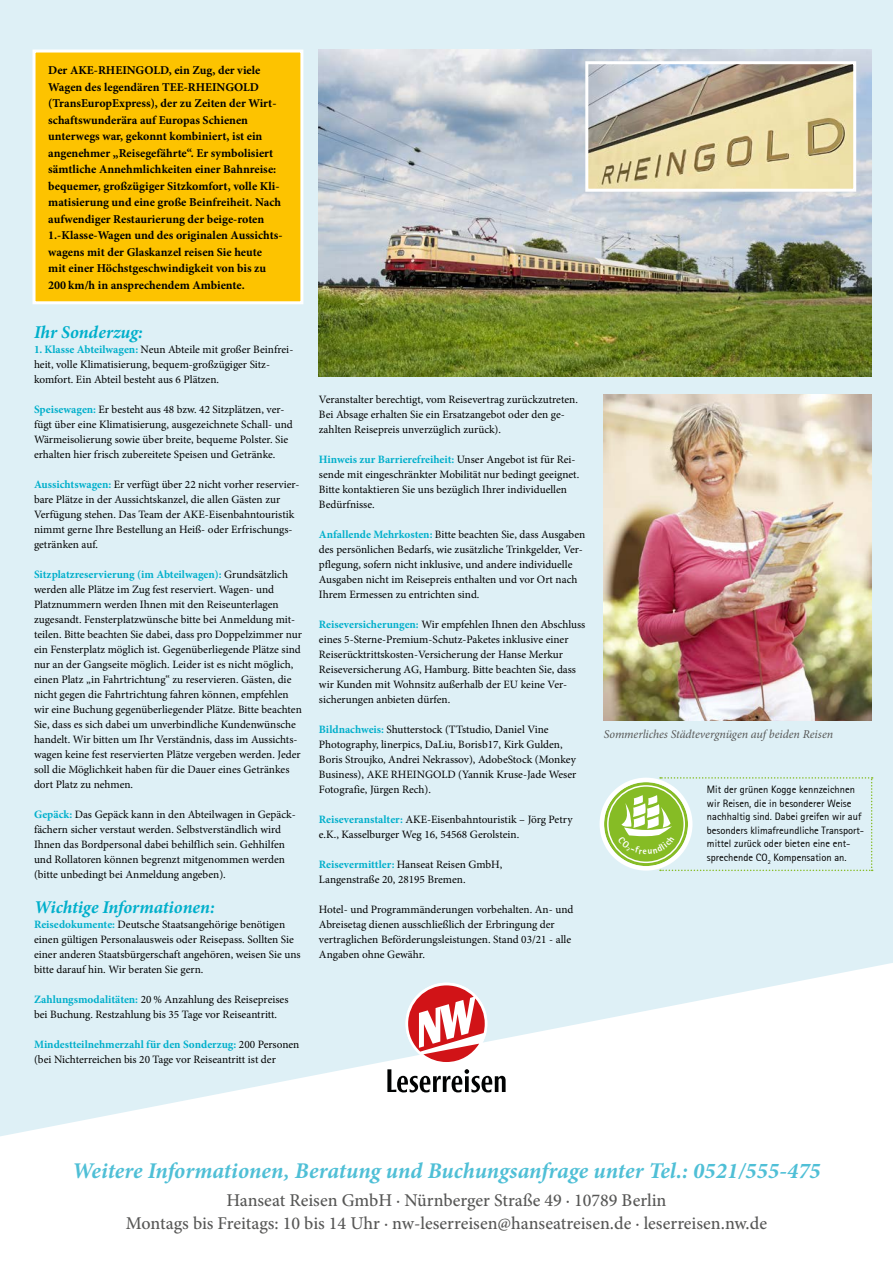
<style>
.page{position:relative;width:893px;height:1263px;background:#def0f6}
.page>*{position:absolute;margin:0;border:0;box-sizing:border-box;transform-origin:0 0}
.t1{font:italic 700 22.5px "Minion Pro";color:#4fbfd6}
.t2{font:500 18px/22.5px "Minion Pro";color:#575756;text-align:center}
.t3{font:italic 700 18px "Minion Pro";letter-spacing:-.005em;color:#00afcb}
.t4{font:700 12px/16.5px "Minion Pro";color:#000}
.t5{font:italic 12px "Minion Pro";letter-spacing:-.005em;color:#575756}
.t6{font:11.25px/15px "Minion Pro";color:#000}
.t7{font:10.5px/13.5px "Rotis Sans Serif";color:#000}
.s1{font-weight:700;color:#00afcb}
</style>
<div class="page">
<svg style="left:0;top:963px;width:893px;height:300px;fill:#fff"></svg>
<svg style="left:387px;top:1069px;width:119px;height:23px;background:#a3a3a3"></svg>
<div style="left:406px;top:983px;width:81px;height:81px;background:#fff;border-radius:50%"></div>
<svg style="left:408px;top:985px;width:77px;height:77px"></svg>
<div style="left:34px;top:51px;width:268px;height:252px;background:#fdc300"></div>
<div style="left:33px;top:50px;width:270px;height:254px;border:3px solid #fff"></div>
<img style="left:319px;top:50px;width:553px;height:326px">
<img style="left:589px;top:65px;width:263px;height:123px">
<div style="left:585px;top:61px;width:271px;height:131px;border:3px solid #fff"></div>
<svg style="left:604px;top:782px;width:84px;height:84px"></svg>
<div style="left:600px;top:778px;width:92px;height:92px;border:5px solid #fff;border-radius:50%"></div>
<img style="left:604px;top:394px;width:268px;height:327px">
<svg style="left:617px;top:777px;width:256px;height:94px"></svg>
<p class="t4" style="left:48px;top:62px;width:236px">Der AKE-RHEINGOLD, ein Zug, der viele Wagen des legendären TEE-RHEINGOLD (TransEuropExpress), der zu Zeiten der Wirt&shy;schaftswunderära auf Europas Schienen unterwegs war, gekonnt kombiniert, ist ein angenehmer „Reisegefährte“. Er symbolisiert sämtliche Annehmlichkeiten einer Bahnreise: bequemer, großzügiger Sitzkomfort, volle Kli&shy;matisierung und eine große Beinfreiheit. Nach aufwendiger Restaurierung der beige-roten 1.-Klasse-Wagen und des originalen Aussichts&shy;wagens mit der Glaskanzel reisen Sie heute mit einer Höchstgeschwindigkeit von bis zu 200 km/h in ansprechendem Ambiente.</p>
<h2 class="t3" style="left:34px;top:320px;width:110px">Ihr Sonderzug:</h2>
<p class="t6" style="left:34px;top:342px;width:261px"><span class="s1">1. Klasse Abteilwagen:</span> Neun Abteile mit großer Beinfrei&shy;heit, volle Klimatisierung, bequem-großzügiger Sitz&shy;komfort. Ein Abteil besteht aus 6 Plätzen.</p>
<p class="t6" style="left:34px;top:402px;width:260px"><span class="s1">Speisewagen:</span> Er besteht aus 48 bzw. 42 Sitzplätzen, ver&shy;fügt über eine Klimatisierung, ausgezeichnete Schall- und Wärmeisolierung sowie über breite, bequeme Polster. Sie erhalten hier frisch zubereitete Speisen und Getränke.</p>
<p class="t6" style="left:34px;top:477px;width:267px"><span class="s1">Aussichtswagen:</span> Er verfügt über 22 nicht vorher reservier&shy;bare Plätze in der Aussichtskanzel, die allen Gästen zur Verfügung stehen. Das Team der AKE-Eisenbahntouristik nimmt gerne Ihre Bestellung an Heiß- oder Erfrischungs&shy;getränken auf.</p>
<p class="t6" style="left:34px;top:567px;width:269px"><span class="s1">Sitzplatzreservierung (im Abteilwagen):</span> Grundsätzlich werden alle Plätze im Zug fest reserviert. Wagen- und Platznummern werden Ihnen mit den Reiseunterlagen zugesandt. Fensterplatzwünsche bitte bei Anmeldung mit&shy;teilen. Bitte beachten Sie dabei, dass pro Doppelzimmer nur ein Fensterplatz möglich ist. Gegenüberliegende Plätze sind nur an der Gangseite möglich. Leider ist es nicht möglich, einen Platz „in Fahrtrichtung“ zu reservieren. Gästen, die nicht gegen die Fahrtrichtung fahren können, empfehlen wir eine Buchung gegenüberliegender Plätze. Bitte beachten Sie, dass es sich dabei um unverbindliche Kundenwünsche handelt. Wir bitten um Ihr Verständnis, dass im Aussichts&shy;wagen keine fest reservierten Plätze vergeben werden. Jeder soll die Möglichkeit haben für die Dauer eines Getränkes dort Platz zu nehmen.</p>
<p class="t6" style="left:34px;top:807px;width:263px"><span class="s1">Gepäck:</span> Das Gepäck kann in den Abteilwagen in Gepäck&shy;fächern sicher verstaut werden. Selbstverständlich wird Ihnen das Bordpersonal dabei behilflich sein. Gehhilfen und Rollatoren können begrenzt mitgenommen werden (bitte unbedingt bei Anmeldung angeben).</p>
<h2 class="t3" style="left:34px;top:894px;width:182px">Wichtige Informationen:</h2>
<p class="t6" style="left:34px;top:917px;width:268px"><span class="s1">Reisedokumente:</span> Deutsche Staatsangehörige benötigen einen gültigen Personalausweis oder Reisepass. Sollten Sie einer anderen Staatsbürgerschaft angehören, weisen Sie uns bitte darauf hin. Wir beraten Sie gern.</p>
<p class="t6" style="left:34px;top:992px;width:256px"><span class="s1">Zahlungsmodalitäten:</span> 20 % Anzahlung des Reisepreises bei Buchung. Restzahlung bis 35 Tage vor Reiseantritt.</p>
<p class="t6" style="left:34px;top:1037px;width:267px"><span class="s1">Mindestteilnehmerzahl für den Sonderzug:</span> 200 Personen (bei Nichterreichen bis 20 Tage vor Reiseantritt ist der</p>
<p class="t6" style="left:319px;top:391px;width:260px">Veranstalter berechtigt, vom Reisevertrag zurückzutreten.<br>Bei Absage erhalten Sie ein Ersatzangebot oder den ge&shy;zahlten Reisepreis unverzüglich zurück).</p>
<p class="t6" style="left:319px;top:451px;width:262px"><span class="s1">Hinweis zur Barrierefreiheit:</span> Unser Angebot ist für Rei&shy;sende mit eingeschränkter Mobilität nur bedingt geeignet.<br>Bitte kontaktieren Sie uns bezüglich Ihrer individuellen Bedürfnisse.</p>
<p class="t6" style="left:319px;top:526px;width:268px"><span class="s1">Anfallende Mehrkosten:</span> Bitte beachten Sie, dass Ausgaben des persönlichen Bedarfs, wie zusätzliche Trinkgelder, Ver&shy;pflegung, sofern nicht inklusive, und andere individuelle Ausgaben nicht im Reisepreis enthalten und vor Ort nach Ihrem Ermessen zu entrichten sind.</p>
<p class="t6" style="left:319px;top:616px;width:268px"><span class="s1">Reiseversicherungen:</span> Wir empfehlen Ihnen den Abschluss eines 5-Sterne-Premium-Schutz-Paketes inklusive einer Reiserücktrittskosten-Versicherung der Hanse Merkur Reiseversicherung AG, Hamburg. Bitte beachten Sie, dass wir Kunden mit Wohnsitz außerhalb der EU keine Ver&shy;sicherungen anbieten dürfen.</p>
<p class="t6" style="left:319px;top:721px;width:259px"><span class="s1">Bildnachweis:</span> Shutterstock (TTstudio, Daniel Vine Photography, linerpics, DaLiu, Borisb17, Kirk Gulden, Boris Stroujko, Andrei Nekrassov), AdobeStock (Monkey Business), AKE RHEINGOLD (Yannik Kruse-Jade Weser Fotografie, Jürgen Rech).</p>
<p class="t6" style="left:319px;top:811px;width:255px"><span class="s1">Reiseveranstalter:</span> AKE-Eisenbahntouristik – Jörg Petry e.K., Kasselburger Weg 16, 54568 Gerolstein.</p>
<p class="t6" style="left:319px;top:856px;width:185px"><span class="s1">Reisevermittler:</span> Hanseat Reisen GmbH,<br>Langenstraße 20, 28195 Bremen.</p>
<p class="t6" style="left:319px;top:901px;width:256px">Hotel- und Programmänderungen vorbehalten. An- und Abreisetag dienen ausschließlich der Erbringung der vertraglichen Beförderungsleistungen. Stand 03/21 - alle Angaben ohne Gewähr.</p>
<p class="t5" style="left:604px;top:726px;width:231px">Sommerliches Städtevergnügen auf beiden Reisen</p>
<p class="t7" style="left:707px;top:783px;width:159px">Mit der grünen Kogge kennzeichnen wir Reisen, die in besonderer Weise nachhaltig sind. Dabei greifen wir auf besonders klimafreundliche Transport&shy;mittel zurück oder bieten eine ent&shy;sprechende CO<sub>2</sub> Kompensation an.</p>
<h1 class="t1" style="left:72px;top:1155px;width:750px">Weitere Informationen, Beratung und Buchungsanfrage unter Tel.: 0521/555-475</h1>
<h2 class="t2" style="left:126px;top:1189px;width:643px">Hanseat Reisen GmbH · Nürnberger Straße 49 · 10789 Berlin<br>Montags bis Freitags: 10 bis 14 Uhr · nw-leserreisen@hanseatreisen.de · leserreisen.nw.de</h2>
</div>
